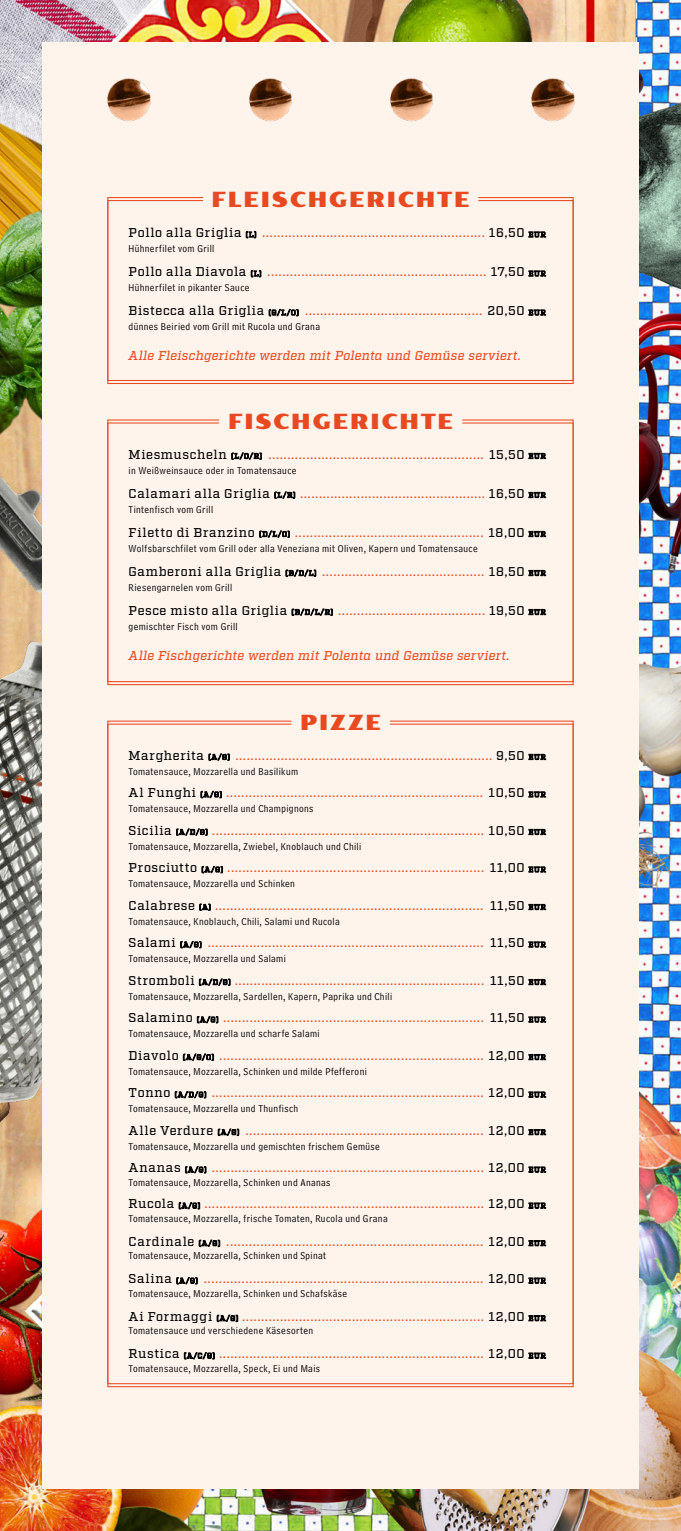
<style>
.page{position:relative;width:681px;height:1531px;background:#fff}
.page>*{position:absolute;margin:0;border:0;box-sizing:border-box;transform-origin:0 0}
.t1{font:21px "Poller One";letter-spacing:.065em;color:#e84921}
.t2{font:italic 500 12.75px "Factoria";letter-spacing:.015em;color:#e84921}
.t3{font:500 12.6px "Factoria";color:#e84921}
.t4{font:10.5px "Bell Centennial Std Address";letter-spacing:.035em;color:#000}
.s1{font-size:12.75px;color:#000}
.s2{font-size:7.5px;color:#000}
</style>
<div class="page">
<img style="left:0;top:0;width:680px;height:1531px">
<div style="left:42px;top:42px;width:596px;height:1446px;background:#fef4ec"></div>
<svg style="left:107px;top:197px;width:467px;height:184px"></svg>
<svg style="left:107px;top:419px;width:467px;height:264px"></svg>
<svg style="left:107px;top:720px;width:467px;height:664px"></svg>
<img style="left:107px;top:78px;width:44px;height:44px">
<img style="left:249px;top:78px;width:43px;height:44px">
<img style="left:390px;top:78px;width:43px;height:44px">
<img style="left:531px;top:78px;width:44px;height:44px">
<h1 class="t1" style="left:211px;top:187px;width:260px">FLEISCHGERICHTE</h1>
<p class="t3" style="left:128px;top:225px;width:418px"><span class="s1">Pollo alla Griglia</span> <span class="s2">(L)</span> ........................................................... <span class="s1">16,50</span> <span class="s2">EUR</span></p>
<p class="t4" style="left:128px;top:243px;width:87px">Hühnerfilet vom Grill</p>
<p class="t3" style="left:128px;top:264px;width:418px"><span class="s1">Pollo alla Diavola</span> <span class="s2">(L)</span> .......................................................... <span class="s1">17,50</span> <span class="s2">EUR</span></p>
<p class="t4" style="left:128px;top:282px;width:122px">Hühnerfilet in pikanter Sauce</p>
<p class="t3" style="left:128px;top:303px;width:418px"><span class="s1">Bistecca alla Griglia</span> <span class="s2">(G/L/O)</span> ............................................... <span class="s1">20,50</span> <span class="s2">EUR</span></p>
<p class="t4" style="left:128px;top:321px;width:193px">dünnes Beiried vom Grill mit Rucola und Grana</p>
<p class="t2" style="left:128px;top:348px;width:394px">Alle Fleischgerichte werden mit Polenta und Gemüse serviert.</p>
<h1 class="t1" style="left:228px;top:409px;width:227px">FISCHGERICHTE</h1>
<p class="t3" style="left:128px;top:447px;width:418px"><span class="s1">Miesmuscheln</span> <span class="s2">(L/O/R)</span> ......................................................... <span class="s1">15,50</span> <span class="s2">EUR</span></p>
<p class="t4" style="left:128px;top:464px;width:169px">in Weißweinsauce oder in Tomatensauce</p>
<p class="t3" style="left:128px;top:486px;width:418px"><span class="s1">Calamari alla Griglia</span> <span class="s2">(L/R)</span> ................................................. <span class="s1">16,50</span> <span class="s2">EUR</span></p>
<p class="t4" style="left:128px;top:503px;width:86px">Tintenfisch vom Grill</p>
<p class="t3" style="left:128px;top:525px;width:418px"><span class="s1">Filetto di Branzino</span> <span class="s2">(D/L/O)</span> .................................................. <span class="s1">18,00</span> <span class="s2">EUR</span></p>
<p class="t4" style="left:128px;top:542px;width:350px">Wolfsbarschfilet vom Grill oder alla Veneziana mit Oliven, Kapern und Tomatensauce</p>
<p class="t3" style="left:128px;top:564px;width:418px"><span class="s1">Gamberoni alla Griglia</span> <span class="s2">(B/D/L)</span> ........................................... <span class="s1">18,50</span> <span class="s2">EUR</span></p>
<p class="t4" style="left:128px;top:581px;width:105px">Riesengarnelen vom Grill</p>
<p class="t3" style="left:128px;top:603px;width:418px"><span class="s1">Pesce misto alla Griglia</span> <span class="s2">(B/D/L/R)</span> ....................................... <span class="s1">19,50</span> <span class="s2">EUR</span></p>
<p class="t4" style="left:128px;top:620px;width:111px">gemischter Fisch vom Grill</p>
<p class="t2" style="left:128px;top:648px;width:382px">Alle Fischgerichte werden mit Polenta und Gemüse serviert.</p>
<h1 class="t1" style="left:300px;top:711px;width:83px">PIZZE</h1>
<p class="t3" style="left:128px;top:748px;width:418px"><span class="s1">Margherita</span> <span class="s2">(A/G)</span> .................................................................... <span class="s1">9,50</span> <span class="s2">EUR</span></p>
<p class="t4" style="left:128px;top:765px;width:171px">Tomatensauce, Mozzarella und Basilikum</p>
<p class="t3" style="left:128px;top:785px;width:418px"><span class="s1">Al Funghi</span> <span class="s2">(A/G)</span> .................................................................... <span class="s1">10,50</span> <span class="s2">EUR</span></p>
<p class="t4" style="left:128px;top:802px;width:186px">Tomatensauce, Mozzarella und Champignons</p>
<p class="t3" style="left:128px;top:823px;width:418px"><span class="s1">Sicilia</span> <span class="s2">(A/D/G)</span> ........................................................................ <span class="s1">10,50</span> <span class="s2">EUR</span></p>
<p class="t4" style="left:128px;top:840px;width:234px">Tomatensauce, Mozzarella, Zwiebel, Knoblauch und Chili</p>
<p class="t3" style="left:128px;top:860px;width:418px"><span class="s1">Prosciutto</span> <span class="s2">(A/G)</span> .................................................................... <span class="s1">11,00</span> <span class="s2">EUR</span></p>
<p class="t4" style="left:128px;top:877px;width:168px">Tomatensauce, Mozzarella und Schinken</p>
<p class="t3" style="left:128px;top:898px;width:418px"><span class="s1">Calabrese</span> <span class="s2">(A)</span> ....................................................................... <span class="s1">11,50</span> <span class="s2">EUR</span></p>
<p class="t4" style="left:128px;top:915px;width:213px">Tomatensauce, Knoblauch, Chili, Salami und Rucola</p>
<p class="t3" style="left:128px;top:935px;width:418px"><span class="s1">Salami</span> <span class="s2">(A/G)</span> ......................................................................... <span class="s1">11,50</span> <span class="s2">EUR</span></p>
<p class="t4" style="left:128px;top:952px;width:159px">Tomatensauce, Mozzarella und Salami</p>
<p class="t3" style="left:128px;top:973px;width:418px"><span class="s1">Stromboli</span> <span class="s2">(A/D/G)</span> .................................................................. <span class="s1">11,50</span> <span class="s2">EUR</span></p>
<p class="t4" style="left:128px;top:990px;width:265px">Tomatensauce, Mozzarella, Sardellen, Kapern, Paprika und Chili</p>
<p class="t3" style="left:128px;top:1010px;width:418px"><span class="s1">Salamino</span> <span class="s2">(A/G)</span> ..................................................................... <span class="s1">11,50</span> <span class="s2">EUR</span></p>
<p class="t4" style="left:128px;top:1027px;width:192px">Tomatensauce, Mozzarella und scharfe Salami</p>
<p class="t3" style="left:128px;top:1048px;width:418px"><span class="s1">Diavolo</span> <span class="s2">(A/G/O)</span> ...................................................................... <span class="s1">12,00</span> <span class="s2">EUR</span></p>
<p class="t4" style="left:128px;top:1065px;width:240px">Tomatensauce, Mozzarella, Schinken und milde Pfefferoni</p>
<p class="t3" style="left:128px;top:1085px;width:418px"><span class="s1">Tonno</span> <span class="s2">(A/D/G)</span> ........................................................................ <span class="s1">12,00</span> <span class="s2">EUR</span></p>
<p class="t4" style="left:128px;top:1103px;width:171px">Tomatensauce, Mozzarella und Thunfisch</p>
<p class="t3" style="left:128px;top:1123px;width:418px"><span class="s1">Alle Verdure</span> <span class="s2">(A/G)</span> ............................................................... <span class="s1">12,00</span> <span class="s2">EUR</span></p>
<p class="t4" style="left:128px;top:1140px;width:253px">Tomatensauce, Mozzarella und gemischten frischem Gemüse</p>
<p class="t3" style="left:128px;top:1160px;width:418px"><span class="s1">Ananas</span> <span class="s2">(A/G)</span> ........................................................................ <span class="s1">12,00</span> <span class="s2">EUR</span></p>
<p class="t4" style="left:128px;top:1176px;width:203px">Tomatensauce, Mozzarella, Schinken und Ananas</p>
<p class="t3" style="left:128px;top:1196px;width:418px"><span class="s1">Rucola</span> <span class="s2">(A/G)</span> .......................................................................... <span class="s1">12,00</span> <span class="s2">EUR</span></p>
<p class="t4" style="left:128px;top:1212px;width:260px">Tomatensauce, Mozzarella, frische Tomaten, Rucola und Grana</p>
<p class="t3" style="left:128px;top:1234px;width:418px"><span class="s1">Cardinale</span> <span class="s2">(A/G)</span> .................................................................... <span class="s1">12,00</span> <span class="s2">EUR</span></p>
<p class="t4" style="left:128px;top:1250px;width:199px">Tomatensauce, Mozzarella, Schinken und Spinat</p>
<p class="t3" style="left:128px;top:1271px;width:418px"><span class="s1">Salina</span> <span class="s2">(A/G)</span> .......................................................................... <span class="s1">12,00</span> <span class="s2">EUR</span></p>
<p class="t4" style="left:128px;top:1287px;width:220px">Tomatensauce, Mozzarella, Schinken und Schafskäse</p>
<p class="t3" style="left:128px;top:1309px;width:418px"><span class="s1">Ai Formaggi</span> <span class="s2">(A/G)</span> ................................................................ <span class="s1">12,00</span> <span class="s2">EUR</span></p>
<p class="t4" style="left:128px;top:1325px;width:186px">Tomatensauce und verschiedene Käsesorten</p>
<p class="t3" style="left:128px;top:1346px;width:418px"><span class="s1">Rustica</span> <span class="s2">(A/C/G)</span> ...................................................................... <span class="s1">12,00</span> <span class="s2">EUR</span></p>
<p class="t4" style="left:128px;top:1362px;width:193px">Tomatensauce, Mozzarella, Speck, Ei und Mais</p>
</div>
